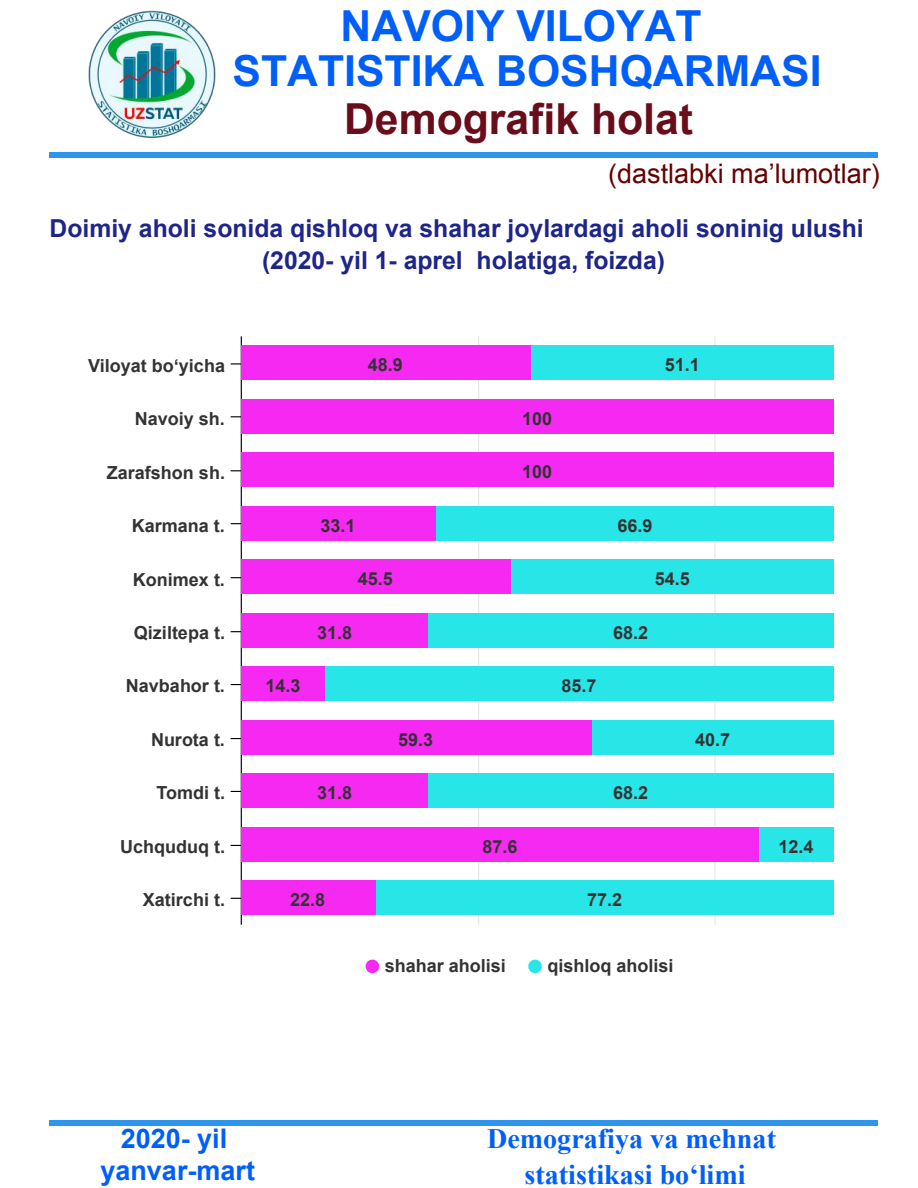
<style>
.page{position:relative;width:918px;height:1188px;background:#fff}
.page>*{position:absolute;margin:0;border:0;box-sizing:border-box;transform-origin:0 0}
.t1{font:700 42.75px/45px "Arial";color:#005ff9;text-align:center}
.t2{font:700 42.75px "Arial";color:#680d19}
.t3{font:700 28.2px/36px "Times New Roman";color:#005ff9;text-align:center}
.t4{font:27px "Arial";color:#600}
.t5{font:700 27px/32.7px "Arial";color:#005ff9;text-align:center}
.t6{font:700 24.75px/31.5px "Arial";color:#1e2588;text-align:center}
.t7{font:700 18px "Arial";color:#333}
</style>
<div class="page">
<img style="left:88px;top:10px;width:128px;height:129px">
<div style="left:50px;top:152px;width:828px;height:5px;background:#2d95ec"></div>
<div style="left:50px;top:1120px;width:828px;height:6px;background:#2d95ec"></div>
<hr style="left:478px;top:336px;width:1px;height:589px;background:#e4e4e4">
<hr style="left:714px;top:336px;width:2px;height:589px;background:#e4e4e4">
<hr style="left:241px;top:336px;width:1px;height:589px;background:#000">
<div style="left:242px;top:345px;width:289px;height:35px;background:#f529f2"></div>
<div style="left:242px;top:399px;width:592px;height:35px;background:#f529f2"></div>
<div style="left:242px;top:452px;width:592px;height:35px;background:#f529f2"></div>
<div style="left:242px;top:506px;width:195px;height:35px;background:#f529f2"></div>
<div style="left:242px;top:559px;width:269px;height:35px;background:#f529f2"></div>
<div style="left:242px;top:613px;width:187px;height:35px;background:#f529f2"></div>
<div style="left:242px;top:666px;width:83px;height:35px;background:#f529f2"></div>
<div style="left:242px;top:720px;width:350px;height:35px;background:#f529f2"></div>
<div style="left:242px;top:773px;width:187px;height:35px;background:#f529f2"></div>
<div style="left:242px;top:827px;width:517px;height:35px;background:#f529f2"></div>
<div style="left:242px;top:880px;width:134px;height:35px;background:#f529f2"></div>
<div style="left:531px;top:345px;width:303px;height:35px;background:#28e6e8"></div>
<div style="left:437px;top:506px;width:397px;height:35px;background:#28e6e8"></div>
<div style="left:511px;top:559px;width:323px;height:35px;background:#28e6e8"></div>
<div style="left:429px;top:613px;width:405px;height:35px;background:#28e6e8"></div>
<div style="left:325px;top:666px;width:509px;height:35px;background:#28e6e8"></div>
<div style="left:592px;top:720px;width:242px;height:35px;background:#28e6e8"></div>
<div style="left:429px;top:773px;width:405px;height:35px;background:#28e6e8"></div>
<div style="left:759px;top:827px;width:75px;height:35px;background:#28e6e8"></div>
<div style="left:376px;top:880px;width:458px;height:35px;background:#28e6e8"></div>
<svg style="left:366px;top:960px;width:13px;height:13px"></svg>
<svg style="left:528px;top:960px;width:14px;height:13px"></svg>
<h1 class="t1" style="left:233px;top:4px;width:591px">NAVOIY VILOYAT<br>STATISTIKA BOSHQARMASI</h1>
<h1 class="t2" style="left:344px;top:90px;width:351px">Demografik holat</h1>
<h3 class="t4" style="left:608px;top:156px;width:273px">(dastlabki ma’lumotlar)</h3>
<h3 class="t6" style="left:50px;top:214px;width:816px">Doimiy aholi sonida qishloq va shahar joylardagi aholi soninig ulushi (2020- yil 1- aprel holatiga, foizda)</h3>
<p class="t7" style="left:88px;top:353px;width:138px">Viloyat bo‘yicha</p>
<p class="t7" style="left:135px;top:407px;width:92px">Navoiy sh.</p>
<p class="t7" style="left:107px;top:460px;width:120px">Zarafshon sh.</p>
<p class="t7" style="left:132px;top:514px;width:95px">Karmana t.</p>
<p class="t7" style="left:133px;top:567px;width:94px">Konimex t.</p>
<p class="t7" style="left:134px;top:621px;width:93px">Qiziltepa t.</p>
<p class="t7" style="left:126px;top:674px;width:101px">Navbahor t.</p>
<p class="t7" style="left:151px;top:728px;width:75px">Nurota t.</p>
<p class="t7" style="left:156px;top:781px;width:70px">Tomdi t.</p>
<p class="t7" style="left:120px;top:835px;width:106px">Uchquduq t.</p>
<p class="t7" style="left:143px;top:888px;width:84px">Xatirchi t.</p>
<p class="t7" style="left:368px;top:353px;width:37px">48.9</p>
<p class="t7" style="left:665px;top:353px;width:37px">51.1</p>
<p class="t7" style="left:522px;top:407px;width:32px">100</p>
<p class="t7" style="left:522px;top:460px;width:32px">100</p>
<p class="t7" style="left:321px;top:514px;width:37px">33.1</p>
<p class="t7" style="left:618px;top:514px;width:37px">66.9</p>
<p class="t7" style="left:358px;top:567px;width:37px">45.5</p>
<p class="t7" style="left:655px;top:567px;width:37px">54.5</p>
<p class="t7" style="left:317px;top:621px;width:37px">31.8</p>
<p class="t7" style="left:613px;top:621px;width:37px">68.2</p>
<p class="t7" style="left:266px;top:674px;width:37px">14.3</p>
<p class="t7" style="left:561px;top:674px;width:37px">85.7</p>
<p class="t7" style="left:398px;top:728px;width:37px">59.3</p>
<p class="t7" style="left:695px;top:728px;width:37px">40.7</p>
<p class="t7" style="left:317px;top:780px;width:37px">31.8</p>
<p class="t7" style="left:613px;top:780px;width:37px">68.2</p>
<p class="t7" style="left:483px;top:834px;width:37px">87.6</p>
<p class="t7" style="left:290px;top:887px;width:37px">22.8</p>
<p class="t7" style="left:587px;top:887px;width:37px">77.2</p>
<p class="t7" style="left:385px;top:954px;width:123px">shahar aholisi</p>
<p class="t7" style="left:547px;top:954px;width:128px">qishloq aholisi</p>
<p class="t7" style="left:778px;top:834px;width:37px">12.4</p>
<h3 class="t5" style="left:100px;top:1122px;width:156px">2020- yil yanvar-mart</h3>
<h2 class="t3" style="left:487px;top:1119px;width:291px">Demografiya va mehnat statistikasi bo‘limi</h2>
</div>
